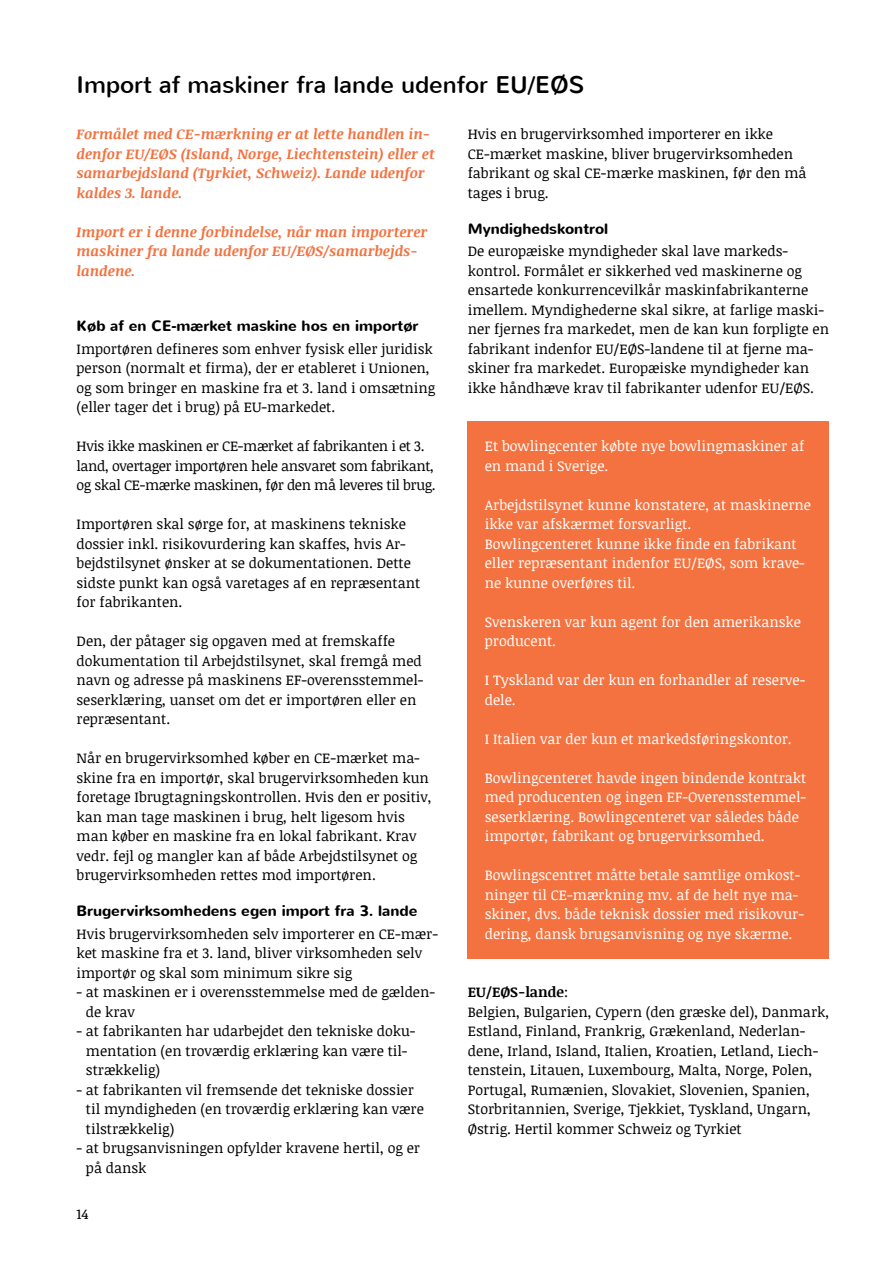
<style>
.page{position:relative;width:893px;height:1263px;background:#fff}
.page>*{position:absolute;margin:0;border:0;box-sizing:border-box;transform-origin:0 0}
.t1{font:24px "Nunito";color:#000}
.t2{font:700 15px "Nunito";color:#000}
.t3{font:14.25px/19.5px "Noticia Text";color:#000}
.t4{font:14.25px/19.5px "Noticia Text";color:#fff}
.t5{font:italic 700 14.25px/19.5px "Noticia Text";color:#f3723f}
.t6{font:14.25px/19.5px "Noticia Text";letter-spacing:-.025em;color:#000}
.s1{font-weight:700}
</style>
<div class="page">
<div style="left:468px;top:421px;width:361px;height:537px;background:#f3723f"></div>
<h1 class="t1" style="left:77px;top:69px;width:509px">Import af maskiner fra lande udenfor EU/EØS</h1>
<p class="t5" style="left:77px;top:124px;width:360px">Formålet med CE-mærkning er at lette handlen in&shy;denfor EU/EØS (Island, Norge, Liechtenstein) eller et samarbejdsland (Tyrkiet, Schweiz). Lande udenfor kaldes 3. lande.</p>
<p class="t5" style="left:77px;top:221px;width:352px">Import er i denne forbindelse, når man importerer maskiner fra lande udenfor EU/EØS/samarbejds&shy;landene.</p>
<p class="t3" style="left:468px;top:124px;width:340px">Hvis en brugervirksomhed importerer en ikke CE-mærket maskine, bliver brugervirksomheden fabrikant og skal CE-mærke maskinen, før den må tages i brug.</p>
<p class="t2" style="left:468px;top:219px;width:142px">Myndighedskontrol</p>
<p class="t3" style="left:468px;top:241px;width:363px">De europæiske myndigheder skal lave markeds&shy;kontrol. Formålet er sikkerhed ved maskinerne og ensartede konkurrencevilkår maskinfabrikanterne imellem. Myndighederne skal sikre, at farlige maski&shy;ner fjernes fra markedet, men de kan kun forpligte en fabrikant indenfor EU/EØS-landene til at fjerne ma&shy;skiner fra markedet. Europæiske myndigheder kan ikke håndhæve krav til fabrikanter udenfor EU/EØS.</p>
<p class="t2" style="left:77px;top:316px;width:344px">Køb af en CE-mærket maskine hos en importør</p>
<p class="t3" style="left:77px;top:339px;width:360px">Importøren defineres som enhver fysisk eller juridisk person (normalt et firma), der er etableret i Unionen, og som bringer en maskine fra et 3. land i omsætning (eller tager det i brug) på EU-markedet.</p>
<p class="t6" style="left:77px;top:436px;width:361px">Hvis ikke maskinen er CE-mærket af fabrikanten i et 3. land, overtager importøren hele ansvaret som fabrikant, og skal CE-mærke maskinen, før den må leveres til brug.</p>
<p class="t3" style="left:77px;top:514px;width:345px">Importøren skal sørge for, at maskinens tekniske dossier inkl. risikovurdering kan skaffes, hvis Ar&shy;bejdstilsynet ønsker at se dokumentationen. Dette sidste punkt kan også varetages af en repræsentant for fabrikanten.</p>
<p class="t3" style="left:77px;top:631px;width:348px">Den, der påtager sig opgaven med at fremskaffe dokumentation til Arbejdstilsynet, skal fremgå med navn og adresse på maskinens EF-overensstemmel&shy;seserklæring, uanset om det er importøren eller en repræsentant.</p>
<p class="t3" style="left:77px;top:748px;width:357px">Når en brugervirksomhed køber en CE-mærket ma&shy;skine fra en importør, skal brugervirksomheden kun foretage Ibrugtagningskontrollen. Hvis den er positiv, kan man tage maskinen i brug, helt ligesom hvis man køber en maskine fra en lokal fabrikant. Krav vedr. fejl og mangler kan af både Arbejdstilsynet og brugervirksomheden rettes mod importøren.</p>
<p class="t2" style="left:77px;top:901px;width:342px">Brugervirksomhedens egen import fra 3. lande</p>
<p class="t3" style="left:77px;top:924px;width:363px">Hvis brugervirksomheden selv importerer en CE-mær&shy;ket maskine fra et 3. land, bliver virksomheden selv importør og skal som minimum sikre sig</p>
<p class="t3" style="left:86px;top:982px;width:351px;text-indent:-9px">- at maskinen er i overensstemmelse med de gælden&shy;de krav</p>
<p class="t3" style="left:86px;top:1021px;width:331px;text-indent:-9px">- at fabrikanten har udarbejdet den tekniske doku&shy;mentation (en troværdig erklæring kan være til&shy;strækkelig)</p>
<p class="t3" style="left:86px;top:1080px;width:339px;text-indent:-9px">- at fabrikanten vil fremsende det tekniske dossier til myndigheden (en troværdig erklæring kan være tilstrækkelig)</p>
<p class="t3" style="left:86px;top:1138px;width:336px;text-indent:-9px">- at brugsanvisningen opfylder kravene hertil, og er på dansk</p>
<p class="t4" style="left:485px;top:436px;width:321px">Et bowlingcenter købte nye bowlingmaskiner af en mand i Sverige.</p>
<p class="t4" style="left:485px;top:495px;width:328px">Arbejdstilsynet kunne konstatere, at maskinerne ikke var afskærmet forsvarligt.<br>Bowlingcenteret kunne ikke finde en fabrikant eller repræsentant indenfor EU/EØS, som krave&shy;ne kunne overføres til.</p>
<p class="t4" style="left:485px;top:611px;width:318px">Svenskeren var kun agent for den amerikanske producent.</p>
<p class="t4" style="left:485px;top:670px;width:322px">I Tyskland var der kun en forhandler af reserve&shy;dele.</p>
<p class="t4" style="left:485px;top:728px;width:308px">I Italien var der kun et markedsføringskontor.</p>
<p class="t4" style="left:485px;top:767px;width:323px">Bowlingcenteret havde ingen bindende kontrakt med producenten og ingen EF-Overensstemmel&shy;seserklæring. Bowlingcenteret var således både importør, fabrikant og brugervirksomhed.</p>
<p class="t4" style="left:485px;top:865px;width:321px">Bowlingscentret måtte betale samtlige omkost&shy;ninger til CE-mærkning mv. af de helt nye ma&shy;skiner, dvs. både teknisk dossier med risikovur&shy;dering, dansk brugsanvisning og nye skærme.</p>
<p class="t3" style="left:468px;top:982px;width:363px"><span class="s1">EU/EØS-lande</span>:<br>Belgien, Bulgarien, Cypern (den græske del), Danmark, Estland, Finland, Frankrig, Grækenland, Nederlan&shy;dene, Irland, Island, Italien, Kroatien, Letland, Liech&shy;tenstein, Litauen, Luxembourg, Malta, Norge, Polen, Portugal, Rumænien, Slovakiet, Slovenien, Spanien, Storbritannien, Sverige, Tjekkiet, Tyskland, Ungarn, Østrig. Hertil kommer Schweiz og Tyrkiet</p>
<p class="t3" style="left:77px;top:1203px;width:14px">14</p>
</div>
